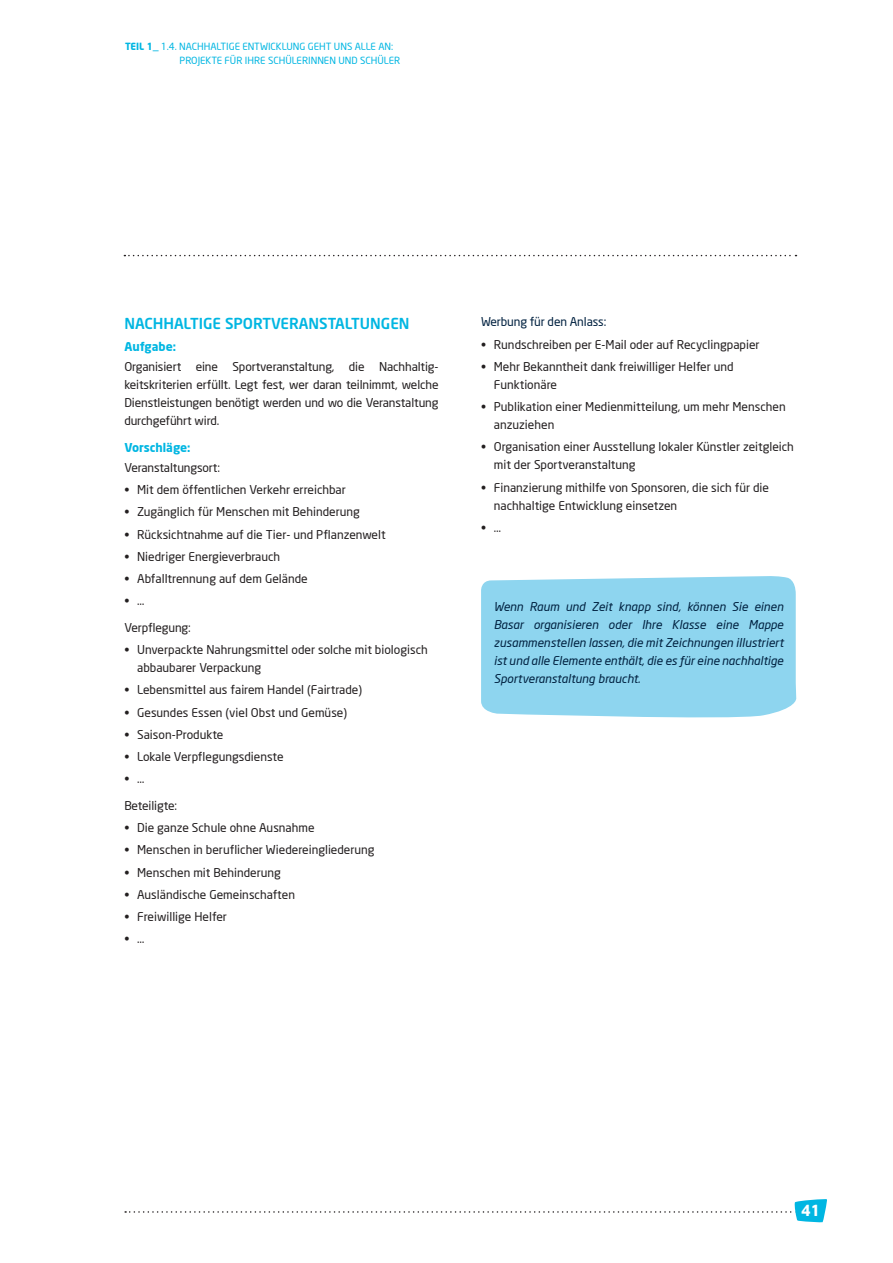
<style>
.page{position:relative;width:893px;height:1263px;background:#fff}
.page>*{position:absolute;margin:0;border:0;box-sizing:border-box;transform-origin:0 0}
.t1{font:500 15px "Neo Sans Std";color:#00b6e2}
.t2{font:700 15px "Neo Sans Two";color:#fff}
.t3{font:12px/18px "Neo Sans Two";color:#231f20}
.t4{font:italic 12px/18px "Neo Sans Two";color:#002140;text-align:justify}
.t5{font:12px "Neo Sans Two";letter-spacing:-.01em;color:#002140}
.t6{font:700 12px "Neo Sans Two";color:#00b6e2}
.t7{font:9.75px/13.5px "Neo Sans Two";color:#00b6e2}
.s1{font-weight:700}
</style>
<div class="page">
<svg style="left:125px;top:1199px;width:702px;height:23px"></svg>
<svg style="left:124px;top:255px;width:672px;height:1px"></svg>
<div style="left:481px;top:576px;width:316px;height:142px;background:#8ed5ef"></div>
<p class="t7" style="left:180px;top:41px;width:222px;text-indent:-54px"><span class="s1">TEIL 1_</span> 1.4. NACHHALTIGE ENTWICKLUNG GEHT UNS ALLE AN:<br>PROJEKTE FÜR IHRE SCHÜLERINNEN UND SCHÜLER</p>
<p class="t1" style="left:124px;top:317px;width:287px">NACHHALTIGE SPORTVERANSTALTUNGEN</p>
<p class="t6" style="left:124px;top:342px;width:53px">Aufgabe:</p>
<p class="t3" style="left:124px;top:359px;width:316px;text-align:justify">Organisiert eine Sportveranstaltung, die Nachhaltig&shy;keitskriterien erfüllt. Legt fest, wer daran teilnimmt, welche Dienstleistungen benötigt werden und wo die Veranstaltung durchgeführt wird.</p>
<p class="t6" style="left:124px;top:442px;width:68px">Vorschläge:</p>
<p class="t3" style="left:124px;top:459px;width:97px">Veranstaltungsort:</p>
<p class="t3" style="left:124px;top:482px;width:223px">• Mit dem öffentlichen Verkehr erreichbar</p>
<p class="t3" style="left:124px;top:504px;width:237px">• Zugänglich für Menschen mit Behinderung</p>
<p class="t3" style="left:124px;top:526px;width:263px">• Rücksichtnahme auf die Tier- und Pflanzenwelt</p>
<p class="t3" style="left:124px;top:548px;width:157px">• Niedriger Energieverbrauch</p>
<p class="t3" style="left:137px;top:568px;width:172px;line-height:22.2px;text-indent:-13px">• Abfalltrennung auf dem Gelände …</p>
<p class="t3" style="left:124px;top:593px;width:7px">•</p>
<p class="t3" style="left:124px;top:619px;width:68px">Verpflegung:</p>
<p class="t3" style="left:137px;top:642px;width:292px;text-indent:-13px">• Unverpackte Nahrungsmittel oder solche mit biologisch abbaubarer Verpackung</p>
<p class="t3" style="left:124px;top:682px;width:239px">• Lebensmittel aus fairem Handel (Fairtrade)</p>
<p class="t3" style="left:124px;top:704px;width:224px">• Gesundes Essen (viel Obst und Gemüse)</p>
<p class="t3" style="left:124px;top:726px;width:101px">• Saison-Produkte</p>
<p class="t3" style="left:137px;top:746px;width:148px;line-height:22.2px;text-indent:-13px">• Lokale Verpflegungsdienste …</p>
<p class="t3" style="left:124px;top:771px;width:7px">•</p>
<p class="t3" style="left:124px;top:797px;width:54px">Beteiligte:</p>
<p class="t3" style="left:124px;top:820px;width:192px">• Die ganze Schule ohne Ausnahme</p>
<p class="t3" style="left:124px;top:842px;width:252px">• Menschen in beruflicher Wiedereingliederung</p>
<p class="t3" style="left:124px;top:864px;width:158px">• Menschen mit Behinderung</p>
<p class="t3" style="left:124px;top:886px;width:172px">• Ausländische Gemeinschaften</p>
<p class="t3" style="left:137px;top:906px;width:91px;line-height:22.2px;text-indent:-13px">• Freiwillige Helfer …</p>
<p class="t3" style="left:124px;top:931px;width:7px">•</p>
<p class="t5" style="left:481px;top:317px;width:127px">Werbung für den Anlass:</p>
<p class="t3" style="left:481px;top:336px;width:280px">• Rundschreiben per E-Mail oder auf Recyclingpapier</p>
<p class="t3" style="left:494px;top:358px;width:241px;text-indent:-13px">• Mehr Bekanntheit dank freiwilliger Helfer und<br>Funktionäre</p>
<p class="t3" style="left:494px;top:399px;width:293px;text-indent:-13px">• Publikation einer Medienmitteilung, um mehr Menschen anzuziehen</p>
<p class="t3" style="left:494px;top:439px;width:302px;text-indent:-13px">• Organisation einer Ausstellung lokaler Künstler zeitgleich mit der Sportveranstaltung</p>
<p class="t3" style="left:494px;top:479px;width:277px;text-indent:-13px">• Finanzierung mithilfe von Sponsoren, die sich für die nachhaltige Entwicklung einsetzen</p>
<p class="t3" style="left:494px;top:519px;width:9px">…</p>
<p class="t3" style="left:481px;top:519px;width:7px">•</p>
<p class="t4" style="left:494px;top:599px;width:291px">Wenn Raum und Zeit knapp sind, können Sie einen Basar organisieren oder Ihre Klasse eine Mappe zusammenstellen lassen, die mit Zeichnungen illustriert ist und alle Elemente enthält, die es für eine nachhaltige Sportveranstaltung braucht.</p>
<p class="t2" style="left:801px;top:1204px;width:21px">41</p>
</div>
